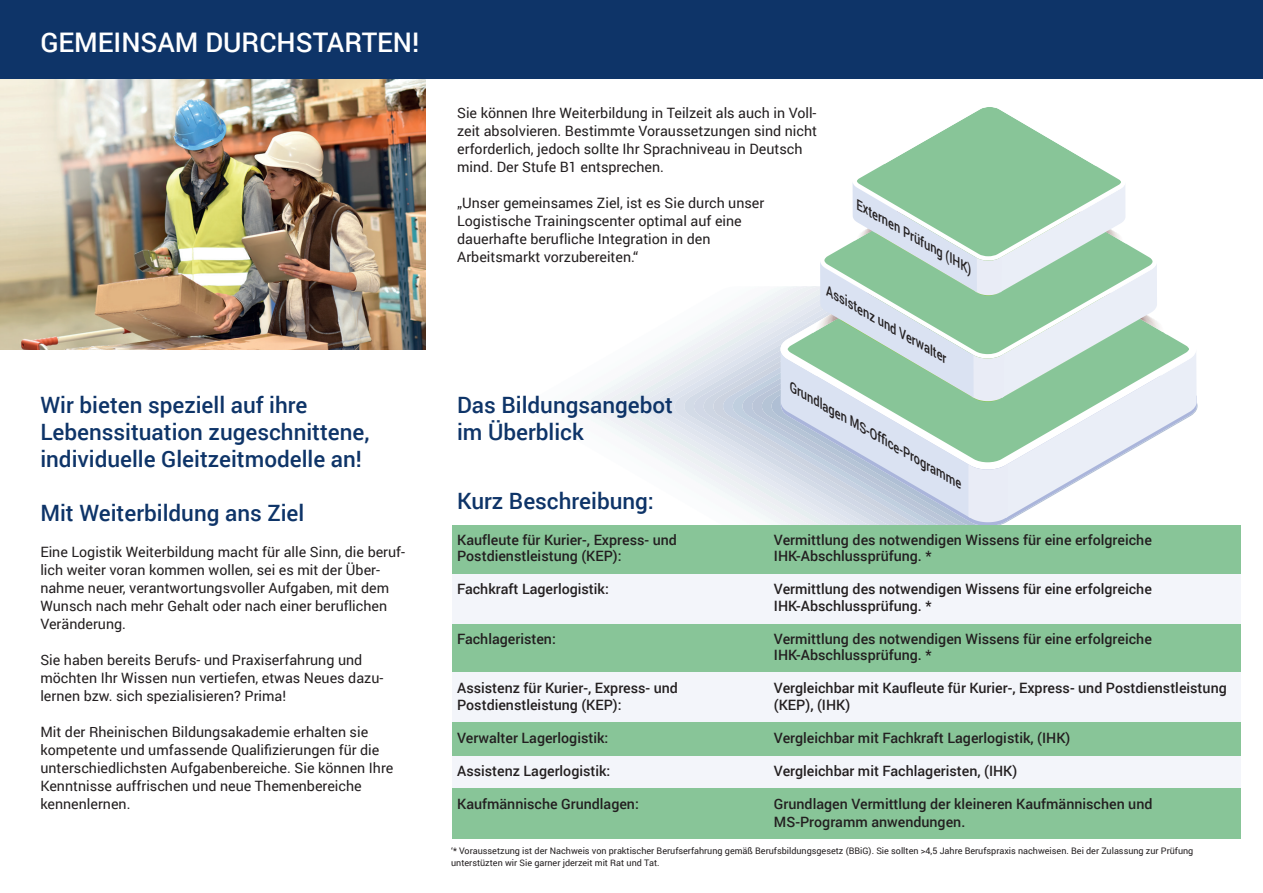
<style>
.page{position:relative;width:1263px;height:893px;background:#fff}
.page>*{position:absolute;margin:0;border:0;box-sizing:border-box;transform-origin:0 0}
.t1{font:500 27px "Roboto";color:#fff}
.t2{font:500 22.5px/27px "Roboto";color:#0e3468}
.t3{font:14.25px/18px "Roboto";color:#231f20}
.t4{font:500 14.25px/16.5px "Roboto";color:#231f20}
.t5{font:italic 500 12.75px "Roboto";color:#231f20}
.t6{font:9px/12px "Roboto";color:#231f20}
</style>
<div class="page">
<img style="left:0;top:79px;width:425px;height:270px">
<div style="left:452px;top:525px;width:789px;height:313px;background:#88c598"></div>
<div style="left:452px;top:574px;width:789px;height:50px;background:#f3f5fa"></div>
<div style="left:0;top:0;width:1263px;height:79px;background:#0e3468"></div>
<svg style="left:578px;top:107px;width:620px;height:418px"></svg>
<div style="left:452px;top:673px;width:789px;height:49px;background:#f3f5fa"></div>
<div style="left:452px;top:756px;width:789px;height:32px;background:#f3f5fa"></div>
<h1 class="t1" style="left:40px;top:23px;width:380px">GEMEINSAM DURCHSTARTEN!</h1>
<h2 class="t2" style="left:40px;top:390px;width:331px">Wir bieten speziell auf ihre<br>Lebenssituation zugeschnittene, individuelle Gleitzeitmodelle an!</h2>
<h2 class="t2" style="left:40px;top:498px;width:265px">Mit Weiterbildung ans Ziel</h2>
<p class="t3" style="left:40px;top:542px;width:366px">Eine Logistik Weiterbildung macht für alle Sinn, die beruf&shy;lich weiter voran kommen wollen, sei es mit der Über&shy;nahme neuer, verantwortungsvoller Aufgaben, mit dem Wunsch nach mehr Gehalt oder nach einer beruflichen Veränderung.</p>
<p class="t3" style="left:40px;top:650px;width:344px">Sie haben bereits Berufs- und Praxiserfahrung und möchten Ihr Wissen nun vertiefen, etwas Neues dazu&shy;lernen bzw. sich spezialisieren? Prima!</p>
<p class="t3" style="left:40px;top:722px;width:354px">Mit der Rheinischen Bildungsakademie erhalten sie kompetente und umfassende Qualifizierungen für die unterschiedlichsten Aufgabenbereiche. Sie können Ihre Kenntnisse auffrischen und neue Themenbereiche kennenlernen.</p>
<p class="t3" style="left:457px;top:103px;width:361px">Sie können Ihre Weiterbildung in Teilzeit als auch in Voll&shy;zeit absolvieren. Bestimmte Voraussetzungen sind nicht erforderlich, jedoch sollte Ihr Sprachniveau in Deutsch mind. Der Stufe B1 entsprechen.</p>
<p class="t3" style="left:457px;top:193px;width:309px">„Unser gemeinsames Ziel, ist es Sie durch unser Logistische Trainingscenter optimal auf eine dauerhafte berufliche Integration in den Arbeitsmarkt vorzubereiten.“</p>
<p class="t5" style="left:863px;top:197px;width:134px;rotate:30deg">Externen Prüfung (IHK)</p>
<p class="t5" style="left:833px;top:283px;width:140px;rotate:30deg">Assistenz und Verwalter</p>
<h2 class="t2" style="left:457px;top:390px;width:217px">Das Bildungsangebot im Überblick</h2>
<h2 class="t2" style="left:457px;top:486px;width:198px">Kurz Beschreibung:</h2>
<p class="t4" style="left:457px;top:531px;width:221px">Kaufleute für Kurier-, Express- und<br>Postdienstleistung (KEP):</p>
<p class="t4" style="left:457px;top:580px;width:153px">Fachkraft Lagerlogistik:</p>
<p class="t4" style="left:457px;top:630px;width:100px">Fachlageristen:</p>
<p class="t4" style="left:457px;top:679px;width:222px">Assistenz für Kurier-, Express- und<br>Postdienstleistung (KEP):</p>
<p class="t4" style="left:457px;top:729px;width:153px">Verwalter Lagerlogistik:</p>
<p class="t4" style="left:457px;top:762px;width:155px">Assistenz Lagerlogistik:</p>
<p class="t4" style="left:457px;top:795px;width:183px">Kaufmännische Grundlagen:</p>
<p class="t5" style="left:796px;top:379px;width:200px;rotate:30deg">Grundlagen MS-Offi ce-Programme</p>
<p class="t4" style="left:774px;top:531px;width:379px">Vermittlung des notwendigen Wissens für eine erfolgreiche<br>IHK-Abschlussprüfung. *</p>
<p class="t4" style="left:774px;top:580px;width:379px">Vermittlung des notwendigen Wissens für eine erfolgreiche<br>IHK-Abschlussprüfung. *</p>
<p class="t4" style="left:774px;top:630px;width:379px">Vermittlung des notwendigen Wissens für eine erfolgreiche<br>IHK-Abschlussprüfung. *</p>
<p class="t4" style="left:774px;top:679px;width:454px">Vergleichbar mit Kaufleute für Kurier-, Express- und Postdienstleistung (KEP), (IHK)</p>
<p class="t4" style="left:774px;top:729px;width:298px">Vergleichbar mit Fachkraft Lagerlogistik, (IHK)</p>
<p class="t4" style="left:774px;top:762px;width:245px">Vergleichbar mit Fachlageristen, (IHK)</p>
<p class="t4" style="left:774px;top:794px;width:380px;line-height:18px">Grundlagen Vermittlung der kleineren Kaufmännischen und<br>MS-Programm anwendungen.</p>
<p class="t6" style="left:451px;top:844px;width:744px">‘* Voraussetzung ist der Nachweis von praktischer Berufserfahrung gemäß Berufsbildungsgesetz (BBiG). Sie sollten &gt;4,5 Jahre Berufspraxis nachweisen. Bei der Zulassung zur Prüfung unterstüzten wir Sie garner jderzeit mit Rat und Tat.</p>
</div>
